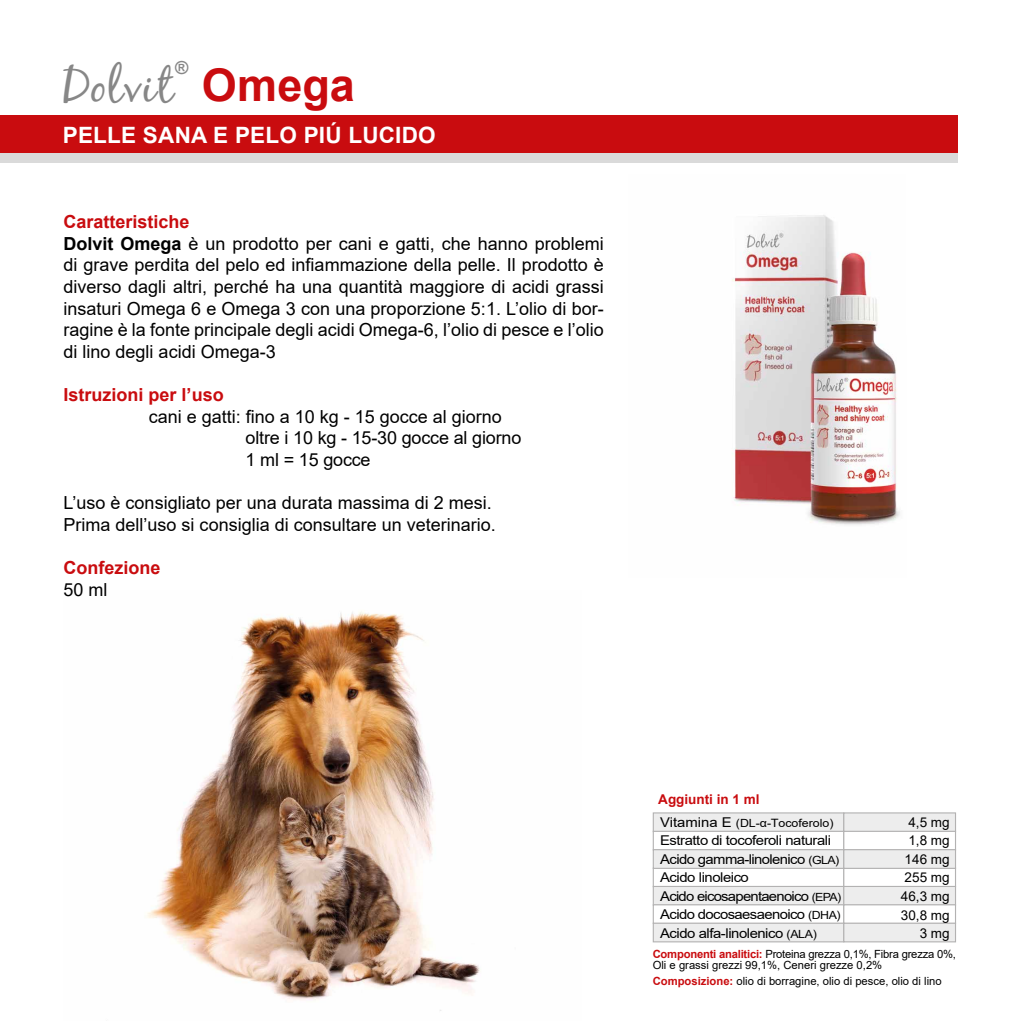
<style>
.page{position:relative;width:1021px;height:1021px;background:#fff}
.page>*{position:absolute;margin:0;border:0;box-sizing:border-box;transform-origin:0 0}
.t1{font:47.25px "Black Jack";letter-spacing:.015em;color:#878787}
.t2{font:700 45px "Arial";color:#c90c0f}
.t3{font:700 22.5px "Arial";letter-spacing:.01em;color:#fff}
.t4{font:18px/21.6px "Arial";color:#000}
.t5{font:700 18px "Arial";color:#c90c0f}
.t6{font:700 18px "Arial";color:#878787}
.t7{font:13.5px/18.4px "Arial";letter-spacing:-.03em;color:#000;scale:1.1 1}
.t8{font:13.5px/18.4px "Arial";color:#000;text-align:right}
.t9{font:700 13.5px "Arial";color:#c90c0f}
.t10{font:11.25px/11.2px "Arial";color:#000}
.t11{font:11.25px "Arial";color:#000;scale:1.1 1}
.s1{font-weight:700;color:#c90c0f}
.s2{font-weight:700}
.s3{font-size:13.5px}
.s4{font-family:"Tahoma"}
.s5{font-size:11.25px}
</style>
<div class="page">
<img style="left:732px;top:215px;width:168px;height:310px">
<img style="left:147px;top:611px;width:333px;height:400px">
<div style="left:0;top:119px;width:957px;height:43px;background:#dadada"></div>
<div style="left:0;top:116px;width:957px;height:37px;background:#c90c0f"></div>
<div style="left:652px;top:812px;width:192px;height:20px;background:#ededed;border:1px solid #b3b2b2"></div>
<div style="left:843px;top:812px;width:113px;height:20px;background:#ededed;border:1px solid #b3b2b2"></div>
<div style="left:652px;top:830px;width:192px;height:20px;background:#fff;border:1px solid #b3b2b2"></div>
<div style="left:843px;top:830px;width:113px;height:20px;background:#fff;border:1px solid #b3b2b2"></div>
<div style="left:652px;top:867px;width:192px;height:20px;background:#fff;border:1px solid #b3b2b2"></div>
<div style="left:843px;top:867px;width:113px;height:20px;background:#fff;border:1px solid #b3b2b2"></div>
<div style="left:652px;top:885px;width:192px;height:20px;background:#ededed;border:1px solid #b3b2b2"></div>
<div style="left:843px;top:885px;width:113px;height:20px;background:#ededed;border:1px solid #b3b2b2"></div>
<div style="left:652px;top:904px;width:192px;height:20px;background:#fff;border:1px solid #b3b2b2"></div>
<div style="left:843px;top:904px;width:113px;height:20px;background:#fff;border:1px solid #b3b2b2"></div>
<div style="left:652px;top:922px;width:192px;height:20px;background:#ededed;border:1px solid #b3b2b2"></div>
<div style="left:843px;top:922px;width:113px;height:20px;background:#ededed;border:1px solid #b3b2b2"></div>
<div style="left:652px;top:849px;width:192px;height:19px;background:#ededed;border:1px solid #b3b2b2"></div>
<div style="left:843px;top:849px;width:113px;height:19px;background:#ededed;border:1px solid #b3b2b2"></div>
<h1 class="t1" style="left:62px;top:57px;width:112px">Dolvit</h1>
<p class="t6" style="left:175px;top:55px;width:15px">®</p>
<h2 class="t2" style="left:202px;top:53px;width:154px">Omega</h2>
<p class="t3" style="left:63px;top:119px;width:374px">PELLE SANA E PELO PIÚ LUCIDO</p>
<p class="t4" style="left:64px;top:211px;width:541px"><span class="s1">Caratteristiche<br></span><span class="s2">Dolvit Omega</span> è un prodotto per cani e gatti, che hanno problemi di grave perdita del pelo ed infiammazione della pelle. Il prodotto è diverso dagli altri, perché ha una quantità maggiore di acidi grassi insaturi Omega 6 e Omega 3 con una proporzione 5:1. L’olio di bor&shy;ragine è la fonte principale degli acidi Omega-6, l’olio di pesce e l’olio di lino degli acidi Omega-3</p>
<p class="t5" style="left:64px;top:382px;width:162px">Istruzioni per l’uso</p>
<p class="t4" style="left:245px;top:405px;width:277px;text-indent:-97px">cani e gatti: fino a 10 kg - 15 gocce al giorno oltre i 10 kg - 15-30 gocce al giorno<br>1 ml = 15 gocce</p>
<p class="t4" style="left:64px;top:492px;width:434px">L’uso è consigliato per una durata massima di 2 mesi.<br>Prima dell’uso si consiglia di consultare un veterinario.</p>
<p class="t5" style="left:64px;top:555px;width:99px">Confezione</p>
<p class="t4" style="left:64px;top:578px;width:46px">50 ml</p>
<p class="t9" style="left:658px;top:790px;width:103px">Aggiunti in 1 ml</p>
<p class="t11" style="left:660px;top:815px;width:159px"><span class="s3">Vitamina E</span> (DL-α-<span class="s4">T</span>ocoferolo)</p>
<p class="t7" style="left:660px;top:831px;width:166px">Estratto di tocoferoli naturali<br>Acido gamma-linolenico <span class="s5">(GLA)<br></span>Acido linoleico<br>Acido eicosapentaenoico <span class="s5">(EPA)<br></span>Acido docosaesaenoico <span class="s5">(DHA)<br></span>Acido alfa-linolenico <span class="s5">(ALA)</span></p>
<p class="t8" style="left:900px;top:812px;width:50px">4,5 mg<br>1,8 mg<br>146 mg<br>255 mg<br>46,3 mg<br>30,8 mg<br>3 mg</p>
<p class="t10" style="left:652px;top:948px;width:305px"><span class="s1">Componenti analitici:</span> Proteina grezza 0,1%, Fibra grezza 0%,<br>Oli e grassi grezzi 99,1%, Ceneri grezze 0,2%</p>
<p class="t10" style="left:652px;top:975px;width:290px"><span class="s1">Composizione:</span> olio di borragine, olio di pesce, olio di lino</p>
</div>
